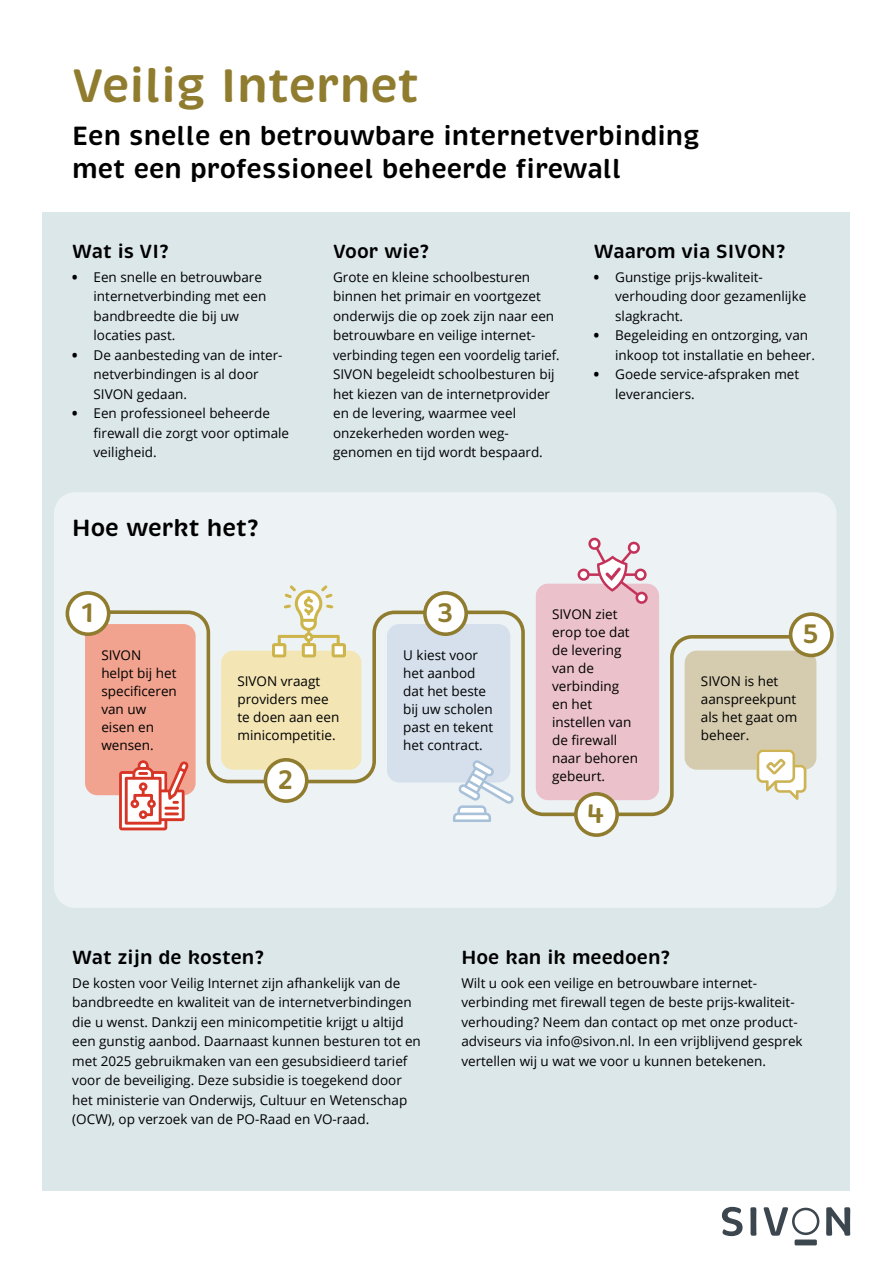
<style>
.page{position:relative;width:893px;height:1263px;background:#fff}
.page>*{position:absolute;margin:0;border:0;box-sizing:border-box;transform-origin:0 0}
.t1{font:600 48px "Brevia";color:#907c2f}
.t2{font:600 27.3px "Brevia";color:#907c2f}
.t3{font:600 27px/33px "Brevia";color:#000}
.t4{font:600 24px "Brevia";color:#000}
.t5{font:600 19.5px "Brevia";color:#000}
.t6{font:13.5px/19.5px "Open Sans";color:#000}
.s1{font-weight:800}
</style>
<div class="page">
<div style="left:43px;top:213px;width:807px;height:978px;background:#dce7ea"></div>
<div style="left:54px;top:492px;width:782px;height:416px;background:#edf2f4;border-radius:21px"></div>
<svg style="left:722px;top:1207px;width:21px;height:29px"></svg>
<svg style="left:750px;top:1207px;width:7px;height:29px"></svg>
<svg style="left:826px;top:1207px;width:25px;height:29px"></svg>
<svg style="left:763px;top:1207px;width:56px;height:29px"></svg>
<div style="left:795px;top:1239px;width:22px;height:6px;background:#3b464e"></div>
<svg style="left:96px;top:608px;width:704px;height:209px"></svg>
<div style="left:85px;top:624px;width:111px;height:171px;background:#f2a38f;border-radius:12px"></div>
<div style="left:67px;top:593px;width:42px;height:41px;background:#fff;border-radius:50%"></div>
<div style="left:66px;top:591px;width:44px;height:45px;border:4px solid #907c2f;border-radius:50%"></div>
<div style="left:221px;top:651px;width:140px;height:119px;background:#f3e5b4;border-radius:12px"></div>
<div style="left:387px;top:624px;width:123px;height:158px;background:#d5e0ec;border-radius:12px"></div>
<div style="left:536px;top:584px;width:123px;height:216px;background:#ebc1cb;border-radius:12px"></div>
<div style="left:685px;top:651px;width:131px;height:119px;background:#d5cbaf;border-radius:12px"></div>
<div style="left:425px;top:593px;width:41px;height:41px;background:#fff;border-radius:50%"></div>
<div style="left:423px;top:591px;width:45px;height:45px;border:4px solid #907c2f;border-radius:50%"></div>
<div style="left:265px;top:760px;width:42px;height:41px;background:#fff;border-radius:50%"></div>
<div style="left:264px;top:758px;width:45px;height:45px;border:4px solid #907c2f;border-radius:50%"></div>
<div style="left:791px;top:614px;width:41px;height:41px;background:#fff;border-radius:50%"></div>
<div style="left:789px;top:612px;width:45px;height:45px;border:4px solid #907c2f;border-radius:50%"></div>
<svg style="left:119px;top:760px;width:70px;height:70px"></svg>
<svg style="left:272px;top:585px;width:74px;height:72px"></svg>
<div style="left:576px;top:794px;width:41px;height:41px;background:#fff;border-radius:50%"></div>
<div style="left:574px;top:792px;width:45px;height:45px;border:4px solid #907c2f;border-radius:50%"></div>
<div style="left:579px;top:570px;width:9px;height:9px;background:#fff;border-radius:50%"></div>
<div style="left:578px;top:569px;width:12px;height:12px;border:3px solid #c4335a;border-radius:50%"></div>
<div style="left:590px;top:539px;width:9px;height:10px;background:#fff;border-radius:50%"></div>
<div style="left:588px;top:538px;width:13px;height:12px;border:3px solid #c4335a;border-radius:50%"></div>
<hr style="left:588px;top:573px;width:14px;height:3px;background:#c4335a">
<div style="left:634px;top:569px;width:13px;height:12px;border:3px solid #c4335a;border-radius:50%"></div>
<div style="left:637px;top:593px;width:9px;height:9px;background:#fff;border-radius:50%"></div>
<div style="left:635px;top:592px;width:13px;height:12px;border:3px solid #c4335a;border-radius:50%"></div>
<svg style="left:593px;top:539px;width:50px;height:59px"></svg>
<svg style="left:757px;top:749px;width:49px;height:51px"></svg>
<svg style="left:453px;top:760px;width:61px;height:62px"></svg>
<h1 class="t1" style="left:72px;top:56px;width:348px">Veilig Internet</h1>
<h3 class="t3" style="left:72px;top:119px;width:629px">Een snelle en betrouwbare internetverbinding met een professioneel beheerde firewall</h3>
<h3 class="t5" style="left:72px;top:239px;width:98px">Wat is VI?</h3>
<p class="t6" style="left:94px;top:267px;width:174px;text-indent:-21px"><span class="s1">•</span> Een snelle en betrouwbare internetverbinding met een bandbreedte die bij uw locaties past.</p>
<p class="t6" style="left:94px;top:345px;width:191px;text-indent:-21px"><span class="s1">•</span> De aanbesteding van de inter&shy;netverbindingen is al door<br>SIVON gedaan.</p>
<p class="t6" style="left:94px;top:403px;width:197px;text-indent:-21px"><span class="s1">•</span> Een professioneel beheerde firewall die zorgt voor optimale veiligheid.</p>
<h3 class="t4" style="left:72px;top:513px;width:188px">Hoe werkt het?</h3>
<h3 class="t5" style="left:333px;top:239px;width:98px">Voor wie?</h3>
<p class="t6" style="left:333px;top:267px;width:228px">Grote en kleine schoolbesturen binnen het primair en voortgezet onderwijs die op zoek zijn naar een betrouwbare en veilige internet&shy;verbinding tegen een voordelig tarief.<br>SIVON begeleidt schoolbesturen bij het kiezen van de internetprovider en de levering, waarmee veel onzekerheden worden weg&shy;genomen en tijd wordt bespaard.</p>
<h3 class="t5" style="left:594px;top:239px;width:193px">Waarom via SIVON?</h3>
<p class="t6" style="left:615px;top:267px;width:193px;text-indent:-21px"><span class="s1">•</span> Gunstige prijs-kwaliteit&shy;verhouding door gezamenlijke slagkracht.</p>
<p class="t6" style="left:615px;top:325px;width:201px;text-indent:-21px"><span class="s1">•</span> Begeleiding en ontzorging, van inkoop tot installatie en beheer.</p>
<p class="t6" style="left:615px;top:364px;width:186px;text-indent:-21px"><span class="s1">•</span> Goede service-afspraken met leveranciers.</p>
<h2 class="t2" style="left:81px;top:596px;width:14px">1</h2>
<p class="t6" style="left:101px;top:645px;width:77px;line-height:18px">SIVON helpt bij het specificeren van uw eisen en wensen.</p>
<p class="t6" style="left:237px;top:672px;width:103px;line-height:18px">SIVON vraagt providers mee te doen aan een minicompetitie.</p>
<h2 class="t2" style="left:278px;top:763px;width:17px">2</h2>
<h2 class="t2" style="left:437px;top:596px;width:18px">3</h2>
<p class="t6" style="left:403px;top:645px;width:91px;line-height:18px">U kiest voor het aanbod dat het beste bij uw scholen past en tekent het contract.</p>
<p class="t6" style="left:552px;top:605px;width:87px;line-height:18px">SIVON ziet erop toe dat de levering van de verbinding en het instellen van de firewall naar behoren gebeurt.</p>
<h2 class="t2" style="left:587px;top:797px;width:19px">4</h2>
<h2 class="t2" style="left:802px;top:617px;width:18px">5</h2>
<p class="t6" style="left:701px;top:672px;width:98px;line-height:18px">SIVON is het aanspreekpunt als het gaat om beheer.</p>
<h3 class="t5" style="left:72px;top:945px;width:193px">Wat zijn de kosten?</h3>
<p class="t6" style="left:72px;top:973px;width:350px">De kosten voor Veilig Internet zijn afhankelijk van de bandbreedte en kwaliteit van de internetverbindingen die u wenst. Dankzij een minicompetitie krijgt u altijd een gunstig aanbod. Daarnaast kunnen besturen tot en met 2025 gebruikmaken van een gesubsidieerd tarief voor de beveiliging. Deze subsidie is toegekend door het ministerie van Onderwijs, Cultuur en Wetenschap (OCW), op verzoek van de PO-Raad en VO-raad.</p>
<h3 class="t5" style="left:461px;top:945px;width:210px">Hoe kan ik meedoen?</h3>
<p class="t6" style="left:461px;top:973px;width:343px">Wilt u ook een veilige en betrouwbare internet&shy;verbinding met firewall tegen de beste prijs-kwaliteit&shy;verhouding? Neem dan contact op met onze product&shy;adviseurs via info@sivon.nl. In een vrijblijvend gesprek vertellen wij u wat we voor u kunnen betekenen.</p>
</div>
